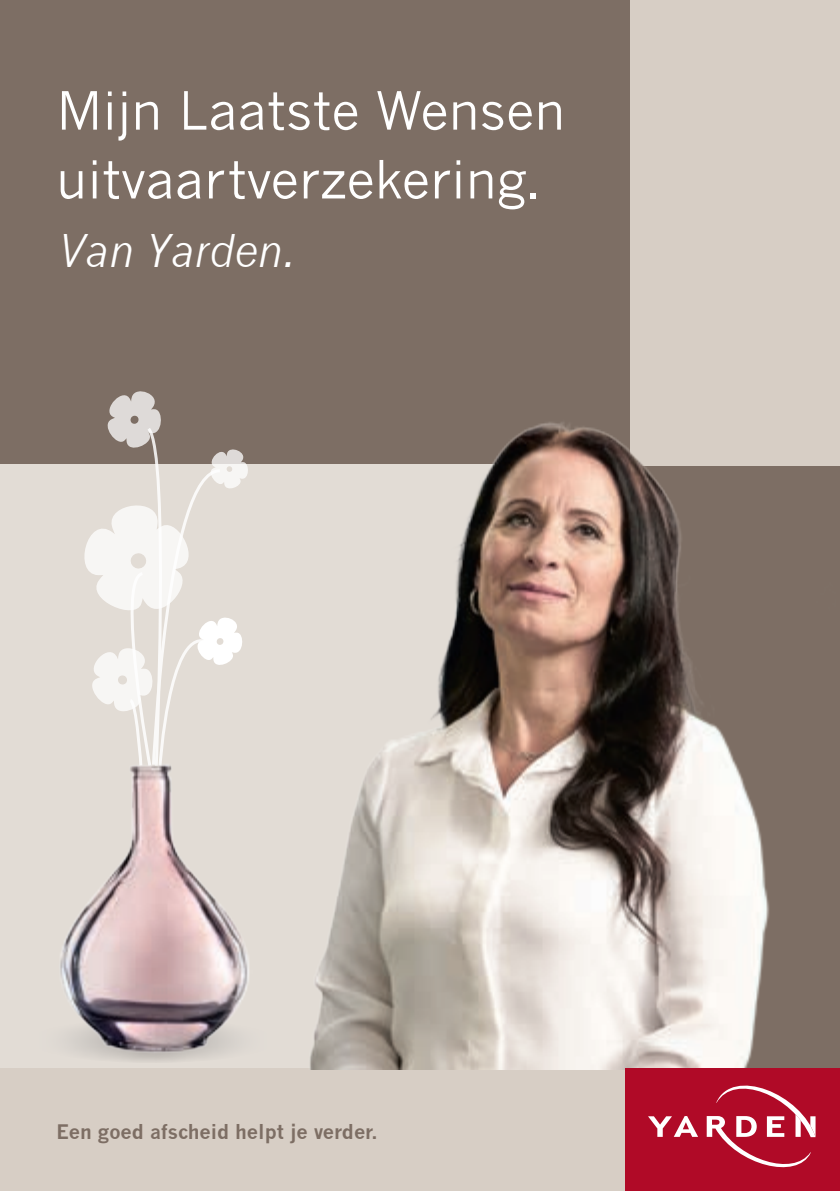
<style>
.page{position:relative;width:840px;height:1191px;background:#fff}
.page>*{position:absolute;margin:0;border:0;box-sizing:border-box;transform-origin:0 0}
.t1{font:52px/68.8px "News Gothic";color:#fff}
.t2{font:italic 44px "News Gothic";color:#fff}
.t3{font:700 19.6px "News Gothic";color:#7d6e64}
</style>
<div class="page">
<div style="left:0;top:0;width:839px;height:1191px;background:#7d6e64"></div>
<div style="left:0;top:464px;width:629px;height:727px;background:#e2dcd5"></div>
<div style="left:0;top:1068px;width:839px;height:123px;background:#d7cec5"></div>
<div style="left:629px;top:0;width:210px;height:465px;background:#d7cec5"></div>
<img style="left:60px;top:768px;width:189px;height:293px">
<svg style="left:84px;top:391px;width:164px;height:377px"></svg>
<img style="left:310px;top:272px;width:529px;height:797px">
<div style="left:625px;top:1068px;width:214px;height:122px;background:#b00a27"></div>
<svg style="left:648px;top:1116px;width:49px;height:20px"></svg>
<svg style="left:706px;top:1085px;width:109px;height:83px"></svg>
<p class="t1" style="left:56px;top:77px;width:510px">Mijn Laatste Wensen uitvaartverzekering.</p>
<p class="t2" style="left:56px;top:225px;width:241px">Van Yarden.</p>
<p class="t3" style="left:56px;top:1119px;width:322px">Een goed afscheid helpt je verder.</p>
</div>
